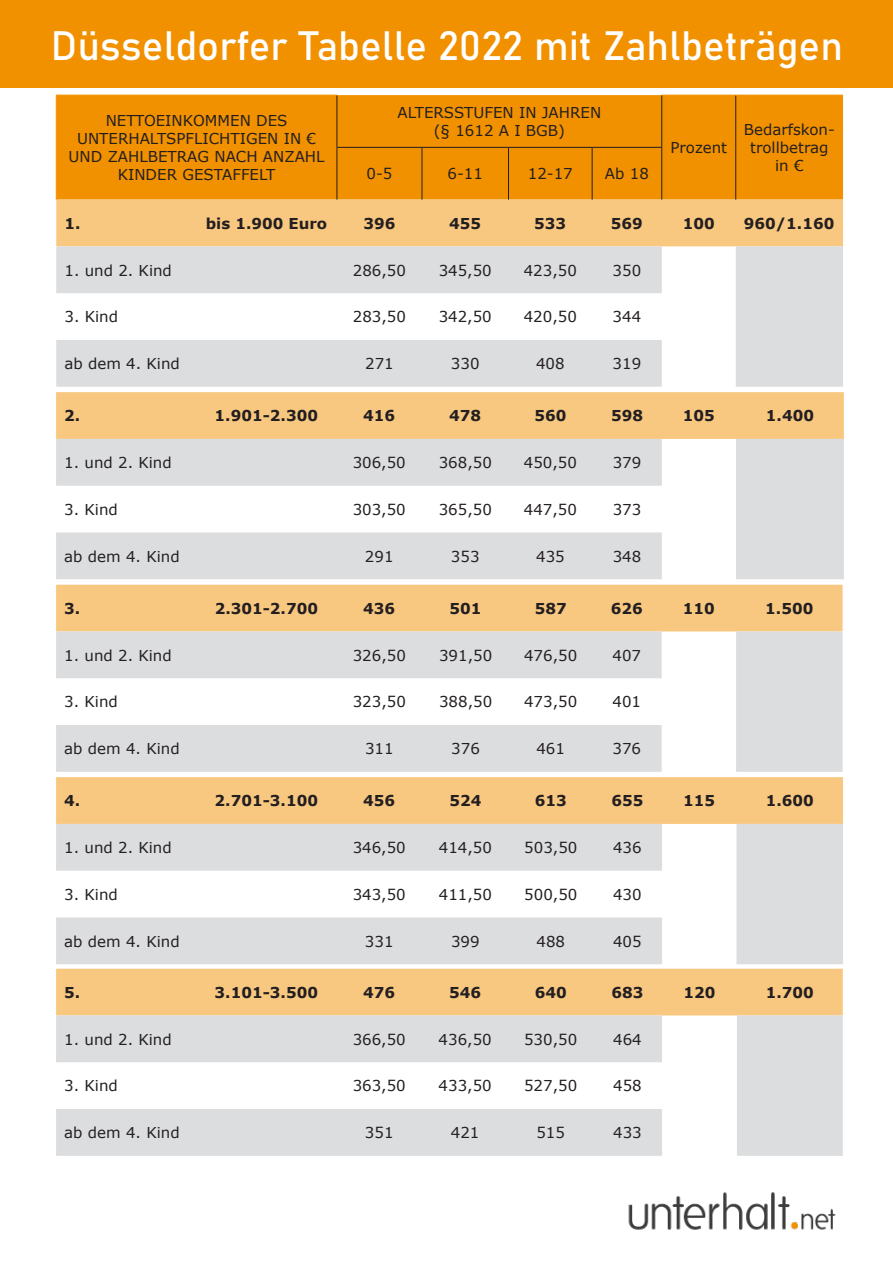
<style>
.page{position:relative;width:893px;height:1263px;background:#fff}
.page>*{position:absolute;margin:0;border:0;box-sizing:border-box;transform-origin:0 0}
.t1{font:40.5px "Bahnschrift";color:#fff}
.t2{font:15px/18px "Verdana";color:#231f20;text-align:center}
.t3{font:700 15px "Verdana";color:#231f20}
</style>
<div class="page">
<div style="left:1px;top:0;width:892px;height:87px;background:#f29100"></div>
<div style="left:57px;top:95px;width:786px;height:105px;background:#f29100"></div>
<div style="left:56px;top:200px;width:787px;height:46px;background:#f9c880"></div>
<svg style="left:56px;top:246px;width:787px;height:141px;fill:#dcdddf"></svg>
<hr style="left:661px;top:95px;width:1px;height:52px;background:#231f20">
<hr style="left:735px;top:95px;width:1px;height:52px;background:#231f20">
<hr style="left:661px;top:147px;width:1px;height:53px;background:#231f20">
<hr style="left:735px;top:147px;width:1px;height:53px;background:#231f20">
<hr style="left:337px;top:147px;width:1px;height:53px;background:#231f20">
<hr style="left:422px;top:148px;width:1px;height:52px;background:#231f20">
<hr style="left:508px;top:148px;width:1px;height:52px;background:#231f20">
<hr style="left:592px;top:148px;width:1px;height:52px;background:#231f20">
<hr style="left:337px;top:95px;width:1px;height:52px;background:#231f20">
<hr style="left:337px;top:147px;width:85px;height:1px;background:#231f20">
<hr style="left:422px;top:147px;width:86px;height:1px;background:#231f20">
<hr style="left:508px;top:147px;width:84px;height:1px;background:#231f20">
<hr style="left:592px;top:147px;width:70px;height:1px;background:#231f20">
<hr style="left:56px;top:95px;width:1px;height:52px;background:#f29100">
<hr style="left:56px;top:147px;width:1px;height:53px;background:#f29100">
<hr style="left:56px;top:95px;width:140px;height:1px;background:#f29100">
<hr style="left:196px;top:95px;width:141px;height:1px;background:#f29100">
<hr style="left:662px;top:95px;width:74px;height:1px;background:#f29100">
<hr style="left:736px;top:95px;width:107px;height:1px;background:#f29100">
<div style="left:56px;top:392px;width:788px;height:47px;background:#f9c880"></div>
<svg style="left:56px;top:439px;width:788px;height:140px;fill:#dcdddf"></svg>
<img style="left:628px;top:1192px;width:208px;height:38px">
<div style="left:56px;top:585px;width:787px;height:46px;background:#f9c880"></div>
<svg style="left:56px;top:631px;width:787px;height:141px;fill:#dcdddf"></svg>
<div style="left:56px;top:777px;width:787px;height:47px;background:#f9c880"></div>
<svg style="left:56px;top:824px;width:787px;height:140px;fill:#dcdddf"></svg>
<div style="left:56px;top:969px;width:787px;height:46px;background:#f9c880"></div>
<svg style="left:56px;top:1015px;width:787px;height:141px;fill:#dcdddf"></svg>
<h1 class="t1" style="left:51px;top:31px;width:794px">Düsseldorfer Tabelle 2022 mit Zahlbeträgen</h1>
<p class="t2" style="left:69px;top:113px;width:257px">NETTOEINKOMMEN DES<br>UNTERHALTSPFLICHTIGEN IN €<br>UND ZAHLBETRAG NACH ANZAHL<br>KINDER GESTAFFELT</p>
<p class="t2" style="left:397px;top:105px;width:205px">ALTERSSTUFEN IN JAHREN (§ 1612 A I BGB)</p>
<p class="t2" style="left:366px;top:166px;width:27px">0-5</p>
<p class="t2" style="left:447px;top:166px;width:37px">6-11</p>
<p class="t2" style="left:528px;top:166px;width:46px">12-17</p>
<p class="t2" style="left:605px;top:166px;width:45px">Ab 18</p>
<p class="t2" style="left:670px;top:140px;width:58px">Prozent</p>
<p class="t2" style="left:744px;top:122px;width:92px">Bedarfskon&shy;trollbetrag in €</p>
<p class="t3" style="left:64px;top:217px;width:18px">1.</p>
<p class="t3" style="left:206px;top:217px;width:123px">bis 1.900 Euro</p>
<p class="t3" style="left:363px;top:217px;width:33px">396</p>
<p class="t3" style="left:449px;top:217px;width:33px">455</p>
<p class="t3" style="left:534px;top:217px;width:33px">533</p>
<p class="t3" style="left:611px;top:217px;width:33px">569</p>
<p class="t3" style="left:683px;top:217px;width:33px">100</p>
<p class="t3" style="left:744px;top:217px;width:92px">960/1.160</p>
<p class="t2" style="left:64px;top:262px;width:109px">1. und 2. Kind</p>
<p class="t2" style="left:353px;top:262px;width:55px">286,50</p>
<p class="t2" style="left:439px;top:262px;width:55px">345,50</p>
<p class="t2" style="left:524px;top:262px;width:55px">423,50</p>
<p class="t2" style="left:613px;top:262px;width:30px">350</p>
<p class="t2" style="left:64px;top:309px;width:55px">3. Kind</p>
<p class="t2" style="left:353px;top:309px;width:55px">283,50</p>
<p class="t2" style="left:439px;top:309px;width:55px">342,50</p>
<p class="t2" style="left:524px;top:309px;width:55px">420,50</p>
<p class="t2" style="left:613px;top:309px;width:30px">344</p>
<p class="t2" style="left:64px;top:356px;width:117px">ab dem 4. Kind</p>
<p class="t2" style="left:365px;top:356px;width:30px">271</p>
<p class="t2" style="left:451px;top:356px;width:30px">330</p>
<p class="t2" style="left:536px;top:356px;width:30px">408</p>
<p class="t2" style="left:613px;top:356px;width:30px">319</p>
<p class="t3" style="left:64px;top:410px;width:18px">2.</p>
<p class="t3" style="left:215px;top:410px;width:105px">1.901-2.300</p>
<p class="t3" style="left:363px;top:410px;width:33px">416</p>
<p class="t3" style="left:449px;top:410px;width:33px">478</p>
<p class="t3" style="left:534px;top:410px;width:33px">560</p>
<p class="t3" style="left:611px;top:410px;width:33px">598</p>
<p class="t3" style="left:683px;top:410px;width:33px">105</p>
<p class="t3" style="left:766px;top:410px;width:50px">1.400</p>
<p class="t2" style="left:64px;top:455px;width:109px">1. und 2. Kind</p>
<p class="t2" style="left:353px;top:455px;width:55px">306,50</p>
<p class="t2" style="left:439px;top:455px;width:55px">368,50</p>
<p class="t2" style="left:524px;top:455px;width:55px">450,50</p>
<p class="t2" style="left:613px;top:455px;width:30px">379</p>
<p class="t2" style="left:64px;top:502px;width:55px">3. Kind</p>
<p class="t2" style="left:353px;top:502px;width:55px">303,50</p>
<p class="t2" style="left:439px;top:502px;width:55px">365,50</p>
<p class="t2" style="left:524px;top:502px;width:55px">447,50</p>
<p class="t2" style="left:613px;top:502px;width:30px">373</p>
<p class="t2" style="left:64px;top:548px;width:117px">ab dem 4. Kind</p>
<p class="t2" style="left:365px;top:548px;width:30px">291</p>
<p class="t2" style="left:451px;top:548px;width:30px">353</p>
<p class="t2" style="left:536px;top:548px;width:30px">435</p>
<p class="t2" style="left:613px;top:548px;width:30px">348</p>
<p class="t3" style="left:64px;top:602px;width:18px">3.</p>
<p class="t3" style="left:215px;top:602px;width:105px">2.301-2.700</p>
<p class="t3" style="left:363px;top:602px;width:33px">436</p>
<p class="t3" style="left:450px;top:602px;width:33px">501</p>
<p class="t3" style="left:535px;top:602px;width:33px">587</p>
<p class="t3" style="left:611px;top:602px;width:33px">626</p>
<p class="t3" style="left:683px;top:602px;width:33px">110</p>
<p class="t3" style="left:765px;top:602px;width:50px">1.500</p>
<p class="t2" style="left:64px;top:647px;width:109px">1. und 2. Kind</p>
<p class="t2" style="left:353px;top:647px;width:55px">326,50</p>
<p class="t2" style="left:439px;top:647px;width:55px">391,50</p>
<p class="t2" style="left:524px;top:647px;width:55px">476,50</p>
<p class="t2" style="left:612px;top:647px;width:30px">407</p>
<p class="t2" style="left:64px;top:694px;width:55px">3. Kind</p>
<p class="t2" style="left:353px;top:694px;width:55px">323,50</p>
<p class="t2" style="left:439px;top:694px;width:55px">388,50</p>
<p class="t2" style="left:524px;top:694px;width:55px">473,50</p>
<p class="t2" style="left:612px;top:694px;width:30px">401</p>
<p class="t2" style="left:64px;top:741px;width:117px">ab dem 4. Kind</p>
<p class="t2" style="left:365px;top:741px;width:30px">311</p>
<p class="t2" style="left:451px;top:741px;width:30px">376</p>
<p class="t2" style="left:536px;top:741px;width:30px">461</p>
<p class="t2" style="left:612px;top:741px;width:30px">376</p>
<p class="t3" style="left:64px;top:795px;width:18px">4.</p>
<p class="t3" style="left:215px;top:795px;width:105px">2.701-3.100</p>
<p class="t3" style="left:363px;top:795px;width:33px">456</p>
<p class="t3" style="left:449px;top:795px;width:33px">524</p>
<p class="t3" style="left:535px;top:795px;width:33px">613</p>
<p class="t3" style="left:611px;top:795px;width:33px">655</p>
<p class="t3" style="left:683px;top:795px;width:33px">115</p>
<p class="t3" style="left:766px;top:795px;width:50px">1.600</p>
<p class="t2" style="left:64px;top:840px;width:109px">1. und 2. Kind</p>
<p class="t2" style="left:353px;top:840px;width:55px">346,50</p>
<p class="t2" style="left:439px;top:840px;width:55px">414,50</p>
<p class="t2" style="left:524px;top:840px;width:55px">503,50</p>
<p class="t2" style="left:613px;top:840px;width:30px">436</p>
<p class="t2" style="left:64px;top:887px;width:55px">3. Kind</p>
<p class="t2" style="left:353px;top:887px;width:55px">343,50</p>
<p class="t2" style="left:439px;top:887px;width:55px">411,50</p>
<p class="t2" style="left:524px;top:887px;width:55px">500,50</p>
<p class="t2" style="left:613px;top:887px;width:30px">430</p>
<p class="t2" style="left:64px;top:933px;width:117px">ab dem 4. Kind</p>
<p class="t2" style="left:365px;top:933px;width:30px">331</p>
<p class="t2" style="left:451px;top:933px;width:30px">399</p>
<p class="t2" style="left:536px;top:933px;width:30px">488</p>
<p class="t2" style="left:613px;top:933px;width:30px">405</p>
<p class="t3" style="left:64px;top:986px;width:18px">5.</p>
<p class="t3" style="left:215px;top:986px;width:105px">3.101-3.500</p>
<p class="t3" style="left:363px;top:986px;width:33px">476</p>
<p class="t3" style="left:449px;top:986px;width:33px">546</p>
<p class="t3" style="left:535px;top:986px;width:33px">640</p>
<p class="t3" style="left:611px;top:986px;width:33px">683</p>
<p class="t3" style="left:683px;top:986px;width:33px">120</p>
<p class="t3" style="left:766px;top:986px;width:50px">1.700</p>
<p class="t2" style="left:64px;top:1031px;width:109px">1. und 2. Kind</p>
<p class="t2" style="left:353px;top:1031px;width:55px">366,50</p>
<p class="t2" style="left:439px;top:1031px;width:55px">436,50</p>
<p class="t2" style="left:524px;top:1031px;width:55px">530,50</p>
<p class="t2" style="left:613px;top:1031px;width:30px">464</p>
<p class="t2" style="left:64px;top:1078px;width:55px">3. Kind</p>
<p class="t2" style="left:353px;top:1078px;width:55px">363,50</p>
<p class="t2" style="left:439px;top:1078px;width:55px">433,50</p>
<p class="t2" style="left:524px;top:1078px;width:55px">527,50</p>
<p class="t2" style="left:613px;top:1078px;width:30px">458</p>
<p class="t2" style="left:64px;top:1125px;width:117px">ab dem 4. Kind</p>
<p class="t2" style="left:365px;top:1125px;width:30px">351</p>
<p class="t2" style="left:451px;top:1125px;width:30px">421</p>
<p class="t2" style="left:536px;top:1125px;width:30px">515</p>
<p class="t2" style="left:613px;top:1125px;width:30px">433</p>
</div>
